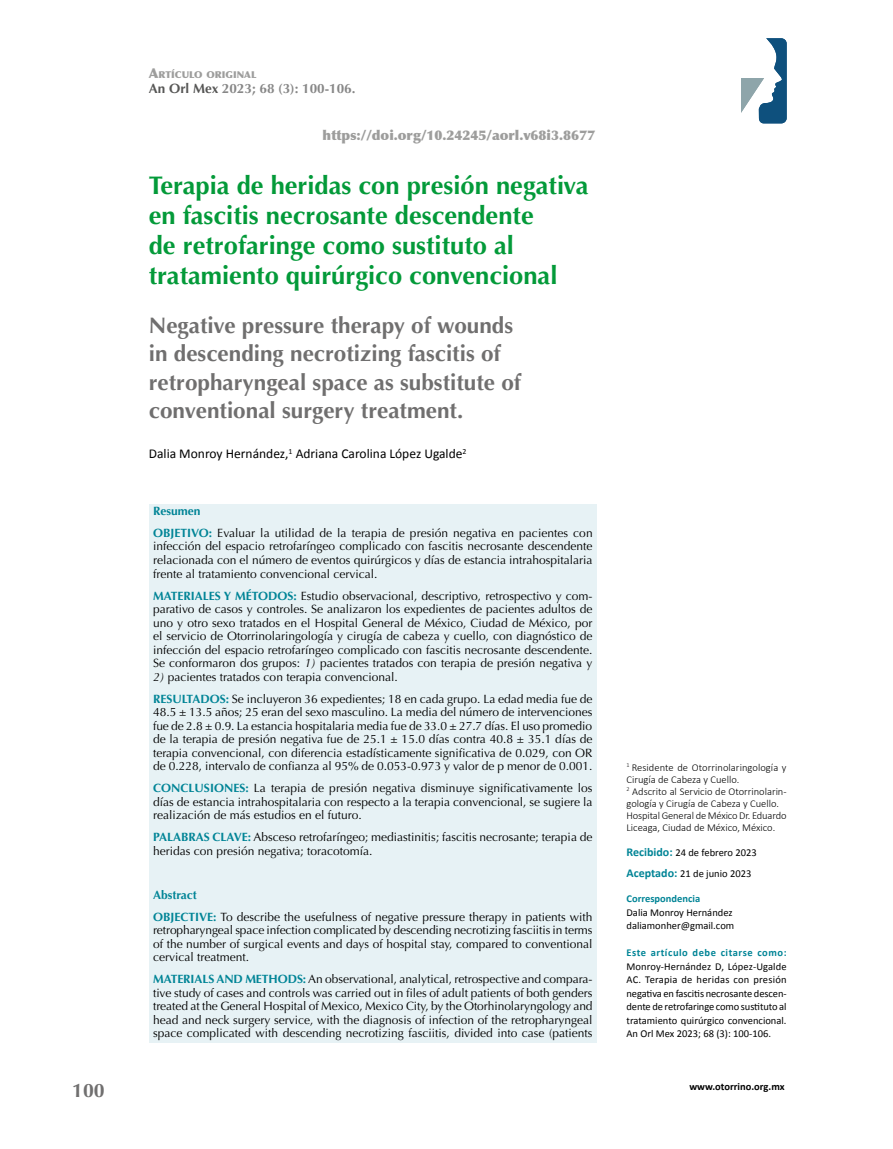
<style>
.page{position:relative;width:893px;height:1149px;background:#fff}
.page>*{position:absolute;margin:0;border:0;box-sizing:border-box;transform-origin:0 0}
.t1{font:700 25.5px/30px "Optima";color:#039a39}
.t2{font:700 22.5px/28.5px "Optima";color:#706f6f}
.t3{font:700 19.5px "Optima";color:#706f6f}
.t4{font:13.5px "Calibri";color:#000}
.t5{font:900 13.5px "Optima";color:#9d9d9c}
.t6{font:700 13.5px "Optima";color:#878787}
.t7{font:12px/13.5px "Optima";color:#000;text-align:justify}
.t8{font:10.5px/13.5px "Calibri";color:#000}
.t9{font:300 10.5px/12px "Calibri";color:#000}
.t10{font:700 10.5px "Calibri";letter-spacing:.045em;color:#008496}
.t11{font:700 10.5px "Calibri";color:#000}
.t12{font:700 10.5px "Calibri";color:#008496}
.t13{font:900 9.45px "Optima";color:#9d9d9c}
.s1{font-size:13.5px}
.s2{color:#575756}
.s3{font-weight:700;color:#008496}
.s4{font-style:italic}
.s5{font-weight:700;font-size:12px;color:#008496}
.s6{font-style:inherit}
</style>
<div class="page">
<svg style="left:741px;top:38px;width:46px;height:85px"></svg>
<div style="left:149px;top:503px;width:448px;height:539px;background:#e7f2f5"></div>
<p class="t13" style="left:149px;top:69px;width:109px"><span class="s1">A</span>RTÍCULO ORIGINAL</p>
<p class="t6" style="left:149px;top:81px;width:208px"><span class="s2">An Orl Mex</span> 2023; 68 (3): 100-106.</p>
<p class="t5" style="left:323px;top:127px;width:274px">https://doi.org/10.24245/aorl.v68i3.8677</p>
<h1 class="t1" style="left:149px;top:170px;width:441px">Terapia de heridas con presión negativa en fascitis necrosante descendente<br>de retrofaringe como sustituto al tratamiento quirúrgico convencional</h1>
<h2 class="t2" style="left:149px;top:311px;width:374px">Negative pressure therapy of wounds in descending necrotizing fascitis of retropharyngeal space as substitute of conventional surgery treatment.</h2>
<p class="t4" style="left:149px;top:445px;width:319px">Dalia Monroy Hernández,<sup>1</sup> Adriana Carolina López Ugalde<sup>2</sup></p>
<p class="t7" style="left:153px;top:500px;width:441px;line-height:22px"><span class="s3">Resumen<br>OBJETIVO:</span> Evaluar la utilidad de la terapia de presión negativa en pacientes con</p>
<p class="t7" style="left:153px;top:539px;width:441px">infección del espacio retrofaríngeo complicado con fascitis necrosante descendente relacionada con el número de eventos quirúrgicos y días de estancia intrahospitalaria frente al tratamiento convencional cervical.</p>
<p class="t7" style="left:153px;top:588px;width:441px"><span class="s3">MATERIALES Y MÉTODOS:</span> Estudio observacional, descriptivo, retrospectivo y com&shy;parativo de casos y controles. Se analizaron los expedientes de pacientes adultos de uno y otro sexo tratados en el Hospital General de México, Ciudad de México, por el servicio de Otorrinolaringología y cirugía de cabeza y cuello, con diagnóstico de infección del espacio retrofaríngeo complicado con fascitis necrosante descendente.<br>Se conformaron dos grupos: <span class="s4">1)</span> pacientes tratados con terapia de presión negativa y</p>
<p class="t7" style="left:153px;top:665px;width:441px;line-height:22px"><span class="s4">2)</span> pacientes tratados con terapia convencional.<br><span class="s3">RESULTADOS:</span> Se incluyeron 36 expedientes; 18 en cada grupo. La edad media fue de</p>
<p class="t7" style="left:153px;top:705px;width:441px">48.5 ± 13.5 años; 25 eran del sexo masculino. La media del número de intervenciones fue de 2.8 ± 0.9. La estancia hospitalaria media fue de 33.0 ± 27.7 días. El uso promedio de la terapia de presión negativa fue de 25.1 ± 15.0 días contra 40.8 ± 35.1 días de terapia convencional, con diferencia estadísticamente significativa de 0.029, con OR de 0.228, intervalo de confianza al 95% de 0.053-0.973 y valor de p menor de 0.001.</p>
<p class="t7" style="left:153px;top:781px;width:441px"><span class="s3">CONCLUSIONES:</span> La terapia de presión negativa disminuye significativamente los días de estancia intrahospitalaria con respecto a la terapia convencional, se sugiere la realización de más estudios en el futuro.</p>
<p class="t7" style="left:153px;top:830px;width:441px"><span class="s3">PALABRAS CLAVE:</span> Absceso retrofaríngeo; mediastinitis; fascitis necrosante; terapia de heridas con presión negativa; toracotomía.</p>
<p class="t7" style="left:153px;top:883px;width:441px;line-height:22px"><span class="s3">Abstract<br>OBJECTIVE:</span> To describe the usefulness of negative pressure therapy in patients with</p>
<p class="t7" style="left:153px;top:923px;width:441px">retropharyngeal space infection complicated by descending necrotizing fasciitis in terms of the number of surgical events and days of hospital stay, compared to conventional cervical treatment.</p>
<p class="t7" style="left:153px;top:972px;width:441px"><span class="s3">MATERIALS AND METHODS:</span> An observational, analytical, retrospective and compara&shy;tive study of cases and controls was carried out in files of adult patients of both genders treated at the General Hospital of Mexico, Mexico City, by the Otorhinolaryngology and head and neck surgery service, with the diagnosis of infection of the retropharyngeal space complicated with descending necrotizing fasciitis, divided into case (patients</p>
<p class="t9" style="left:626px;top:760px;width:162px"><sup>1</sup> Residente de Otorrinolaringología y Cirugía de Cabeza y Cuello.<br><sup>2</sup> Adscrito al Servicio de Otorrinolarin&shy;gología y Cirugía de Cabeza y Cuello.<br>Hospital General de México Dr. Eduardo Liceaga, Ciudad de México, México.</p>
<p class="t8" style="left:626px;top:841px;width:132px;line-height:21px"><span class="s5">Recibido:</span> 24 de febrero 2023<br><span class="s5">Aceptado:</span> 21 de junio 2023</p>
<p class="t12" style="left:626px;top:891px;width:75px">Correspondencia</p>
<p class="t8" style="left:626px;top:904px;width:109px">Dalia Monroy Hernández daliamonher@gmail.com</p>
<p class="t10" style="left:626px;top:945px;width:162px">Este artículo debe citarse como:</p>
<p class="t8" style="left:626px;top:958px;width:162px;text-align:justify">Monroy-Hernández D, López-Ugalde AC. Terapia de heridas con presión negativa en fascitis necrosante descen&shy;dente de retrofaringe como sustituto al tratamiento quirúrgico convencional.<br>An Orl Mex 2023; 68 (3): 100-106.</p>
<h3 class="t3" style="left:72px;top:1079px;width:34px">100</h3>
<p class="t11" style="left:689px;top:1078px;width:97px"><span class="s6">www.</span>otorrino.org<span class="s6">.mx</span></p>
</div>
